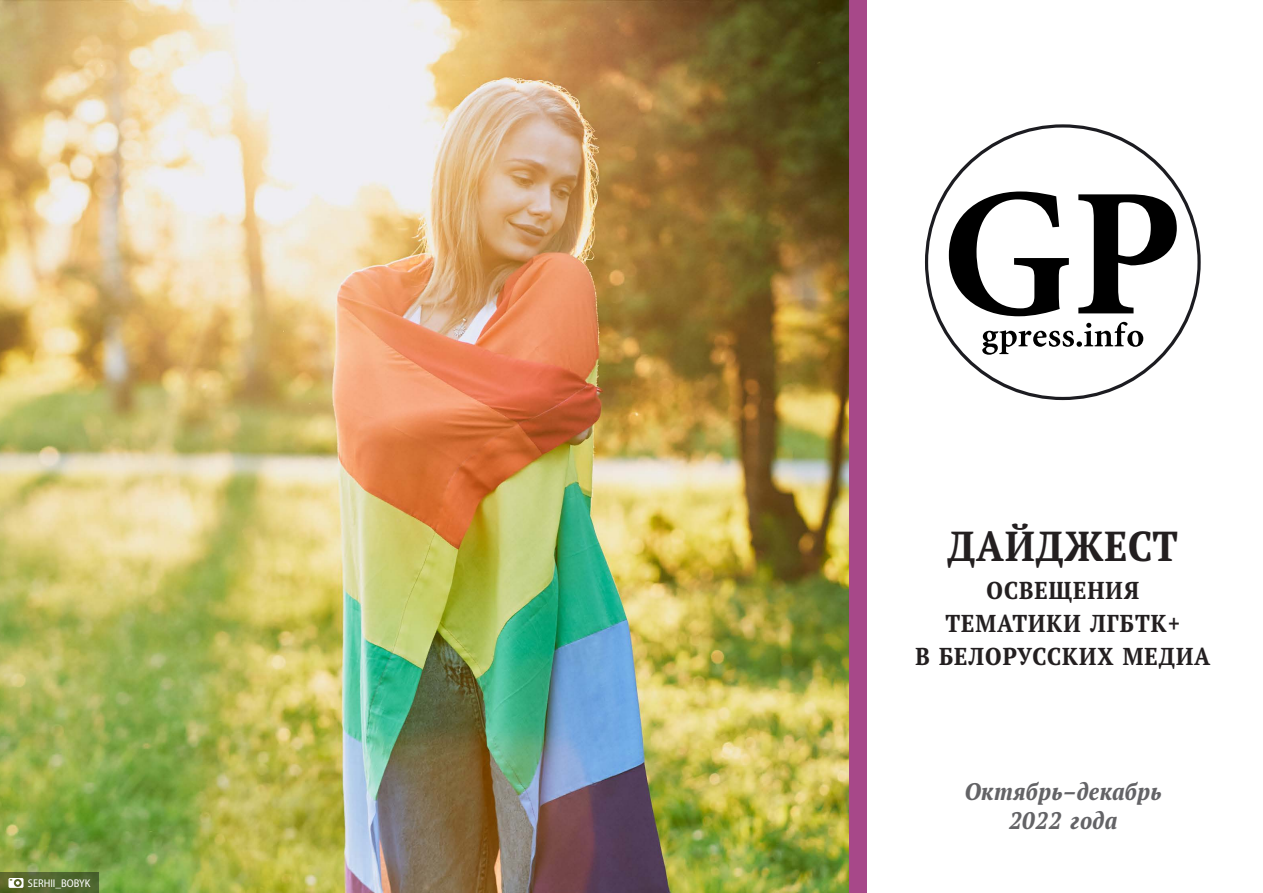
<style>
.page{position:relative;width:1263px;height:893px;background:#fff}
.page>*{position:absolute;margin:0;border:0;box-sizing:border-box;transform-origin:0 0}
.t1{font:700 condensed 41.85px "PT Serif Pro";letter-spacing:.025em;color:#231f20}
.t2{font:700 condensed 24.45px/33px "PT Serif Pro";letter-spacing:.04em;color:#231f20;text-align:center}
.t3{font:italic 700 condensed 24px/28.8px "PT Serif Pro";letter-spacing:.025em;color:#636366;text-align:center}
.t4{font:semi-condensed 11.25px "Myriad Pro";color:#fff}
</style>
<div class="page">
<img style="left:0;top:0;width:849px;height:893px">
<div style="left:849px;top:0;width:17px;height:893px;background:#a74889"></div>
<svg style="left:0;top:873px;width:99px;height:20px;background:#52662e"></svg>
<svg style="left:9px;top:878px;width:15px;height:10px"></svg>
<svg style="left:925px;top:124px;width:276px;height:276px"></svg>
<svg style="left:949px;top:191px;width:120px;height:125px"></svg>
<svg style="left:1078px;top:194px;width:99px;height:119px"></svg>
<svg style="left:982px;top:322px;width:161px;height:33px"></svg>
<p class="t4" style="left:28px;top:876px;width:64px">SERHII_BOBYK</p>
<h1 class="t1" style="left:948px;top:518px;width:232px">ДАЙДЖЕСТ</h1>
<p class="t2" style="left:915px;top:573px;width:296px">ОСВЕЩЕНИЯ<br>ТЕМАТИКИ ЛГБТК+<br>В БЕЛОРУССКИХ МЕДИА</p>
<p class="t3" style="left:964px;top:777px;width:198px">Октябрь–декабрь<br>2022 года</p>
</div>
